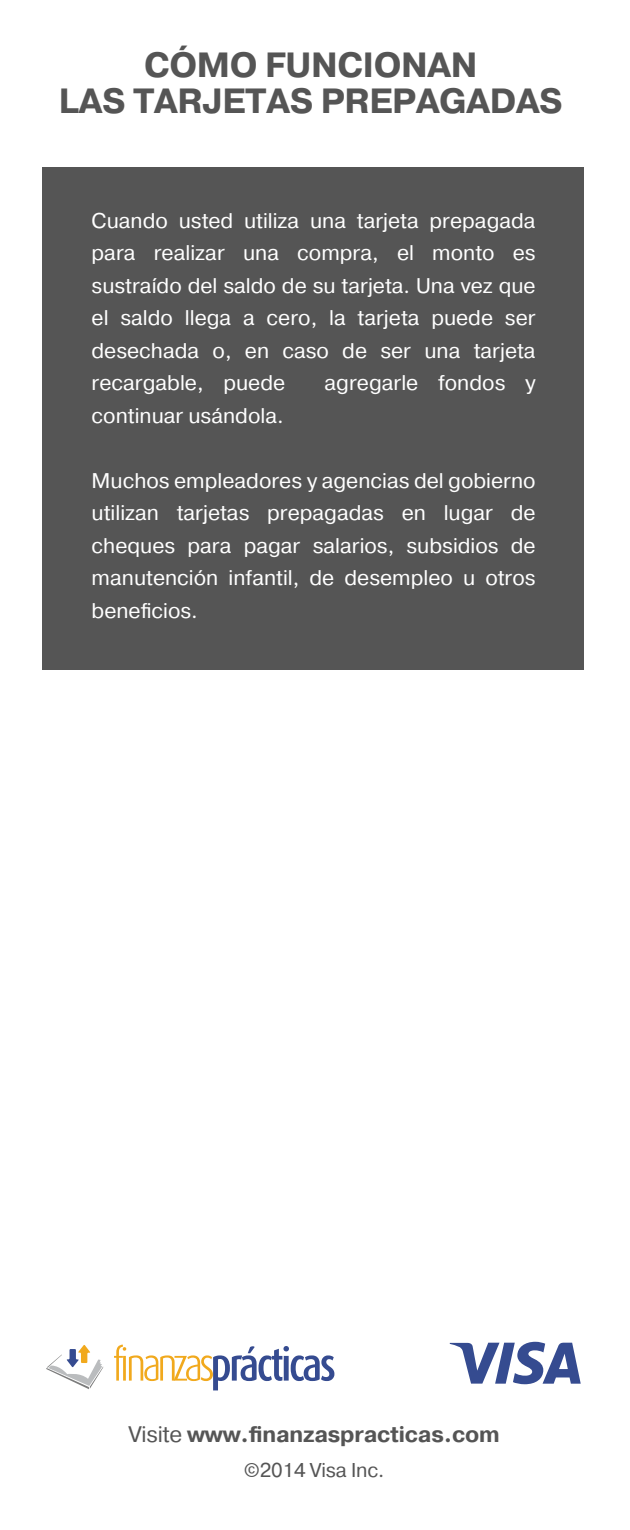
<style>
.page{position:relative;width:630px;height:1530px;background:#fff}
.page>*{position:absolute;margin:0;border:0;box-sizing:border-box;transform-origin:0 0}
.t1{font:700 35px/36.2px "Visa";letter-spacing:-.01em;color:#555;text-align:center}
.t2{font:700 22.5px "Visa";letter-spacing:-.01em;color:#555}
.t3{font:21.25px/32.5px "Visa";color:#fff;text-align:justify}
.t4{font:20px "Visa";letter-spacing:-.01em;color:#555}
.s1{font-weight:400}
</style>
<div class="page">
<svg style="left:46px;top:1345px;width:57px;height:44px"></svg>
<svg style="left:114px;top:1345px;width:220px;height:45px"></svg>
<svg style="left:450px;top:1342px;width:131px;height:42px"></svg>
<div style="left:43px;top:167px;width:541px;height:503px;background:#555"></div>
<h1 class="t1" style="left:59px;top:47px;width:505px">CÓMO FUNCIONAN<br>LAS TARJETAS PREPAGADAS</h1>
<p class="t3" style="left:92px;top:205px;width:446px">Cuando usted utiliza una tarjeta prepagada para realizar una compra, el monto es sustraído del saldo de su tarjeta. Una vez que el saldo llega a cero, la tarjeta puede ser desechada o, en caso de ser una tarjeta recargable, puede</p>
<p class="t3" style="left:325px;top:367px;width:213px">agregarle fondos y</p>
<p class="t3" style="left:92px;top:400px;width:194px">continuar usándola.</p>
<p class="t3" style="left:92px;top:465px;width:446px">Muchos empleadores y agencias del gobierno utilizan tarjetas prepagadas en lugar de cheques para pagar salarios, subsidios de manutención infantil, de desempleo u otros beneficios.</p>
<p class="t2" style="left:129px;top:1420px;width:373px"><span class="s1">Visite</span> www.finanzaspracticas.com</p>
<p class="t4" style="left:244px;top:1458px;width:142px">©2014 Visa Inc.</p>
</div>
